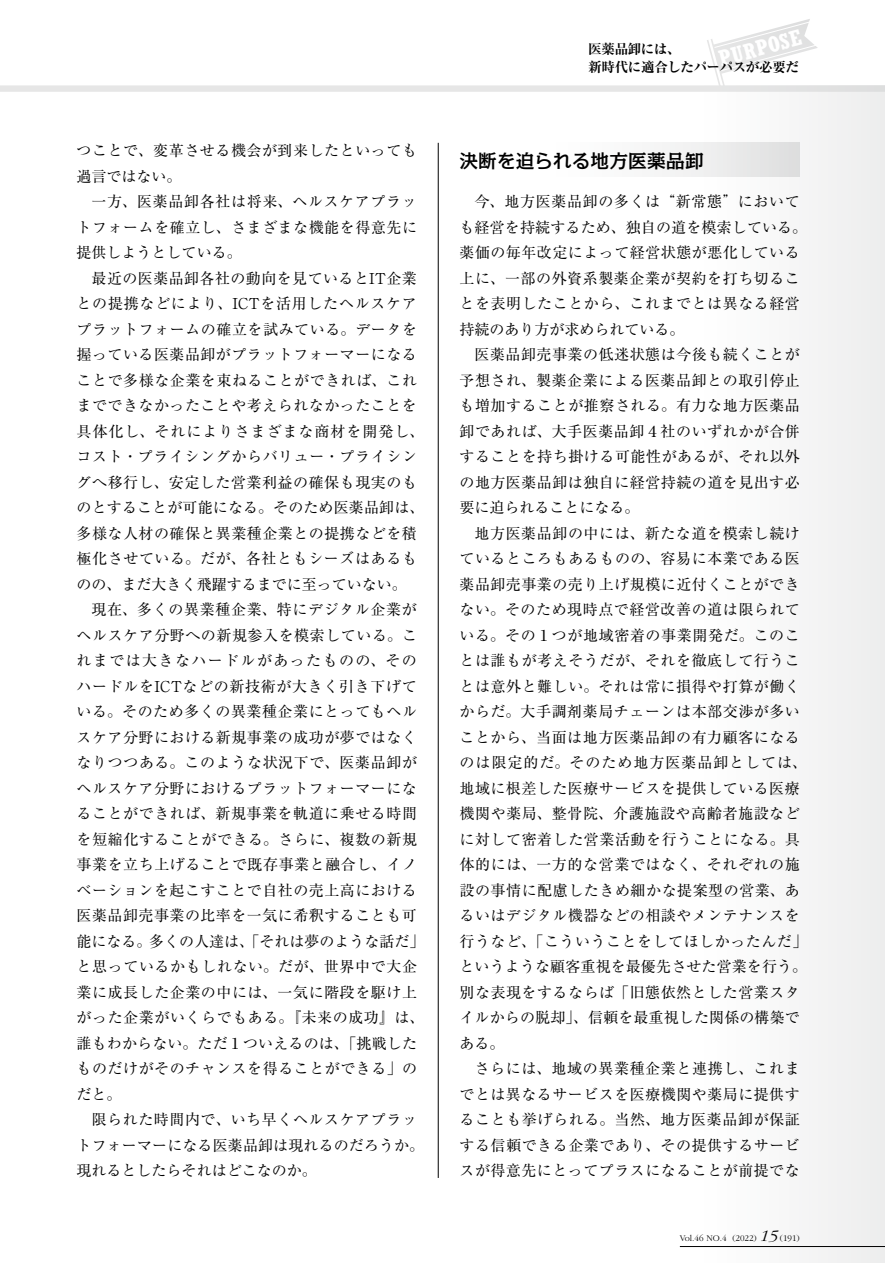
<style>
.page{position:relative;width:885px;height:1263px;background:#fff}
.page>*{position:absolute;margin:0;border:0;box-sizing:border-box;transform-origin:0 0}
.t1{font:700 condensed 22.05px "Rockwell";color:#fff}
.t2{font:500 18.75px "Kakumin Pro";letter-spacing:.005em;color:#000}
.t3{font:15px/25.5px "Ryumin Pr 6 N";letter-spacing:.035em;color:#000}
.t4{font:15px/25.5px "Ryumin Pr 6 N";letter-spacing:.01em;color:#000}
.t5{font:700 expanded 13.5px "Ryumin Pro";letter-spacing:-.025em;color:#000}
.t6{font:300 9px "Garamond";color:#000}
.s1{font-style:italic;font-size:16.5px}
</style>
<div class="page">
<div style="left:693px;top:85px;width:191px;height:1178px;background:#f7f7f7"></div>
<hr style="left:679px;top:1246px;width:205px;height:1px;background:#000">
<hr style="left:438px;top:143px;width:1px;height:1035px;background:#000">
<div style="left:459px;top:143px;width:340px;height:34px;background:linear-gradient(to right,#fff,#e4e4e4)"></div>
<svg style="left:707px;top:19px;width:111px;height:66px"></svg>
<div style="left:0;top:85px;width:884px;height:7px;background:#e6e6e6"></div>
<p class="t3" style="left:77px;top:137px;width:342px">つことで、変革させる機会が到来したといっても過言ではない。</p>
<p class="t3" style="left:77px;top:188px;width:342px;text-align:justify;text-indent:15px">一方、医薬品卸各社は将来、ヘルスケアプラットフォームを確立し、さまざまな機能を得意先に提供しようとしている。</p>
<p class="t3" style="left:77px;top:264px;width:349px;text-indent:15px">最近の医薬品卸各社の動向を見ているとIT企業との提携などにより、ICTを活用したヘルスケアプラットフォームの確立を試みている。データを握っている医薬品卸がプラットフォーマーになることで多様な企業を束ねることができれば、これまでできなかったことや考えられなかったことを具体化し、それによりさまざまな商材を開発し、コスト・プライシングからバリュー・プライシングへ移行し、安定した営業利益の確保も現実のものとすることが可能になる。そのため医薬品卸は、多様な人材の確保と異業種企業との提携などを積極化させている。だが、各社ともシーズはあるものの、まだ大きく飛躍するまでに至っていない。</p>
<p class="t3" style="left:77px;top:596px;width:349px;text-indent:15px">現在、多くの異業種企業、特にデジタル企業がヘルスケア分野への新規参入を模索している。これまでは大きなハードルがあったものの、そのハードルをICTなどの新技術が大きく引き下げている。そのため多くの異業種企業にとってもヘルスケア分野における新規事業の成功が夢ではなくなりつつある。このような状況下で、医薬品卸がヘルスケア分野におけるプラットフォーマーになることができれば、新規事業を軌道に乗せる時間を短縮化することができる。さらに、複数の新規事業を立ち上げることで既存事業と融合し、イノベーションを起こすことで自社の売上高における医薬品卸売事業の比率を一気に希釈することも可能になる。多くの人達は、「それは夢のような話だ」と思っているかもしれない。だが、世界中で大企業に成長した企業の中には、一気に階段を駆け上がった企業がいくらでもある。『未来の成功』は、誰もわからない。ただ１ついえるのは、「挑戦したものだけがそのチャンスを得ることができる」のだと。</p>
<p class="t4" style="left:77px;top:1106px;width:349px;text-indent:15px">限られた時間内で、いち早くヘルスケアプラットフォーマーになる医薬品卸は現れるのだろうか。現れるとしたらそれはどこなのか。</p>
<h1 class="t1" style="left:716px;top:46px;width:86px;rotate:-15deg">PURPOSE</h1>
<p class="t5" style="left:588px;top:39px;width:94px">医薬品卸には、</p>
<p class="t5" style="left:588px;top:57px;width:212px">新時代に適合したパーパスが必要だ</p>
<p class="t2" style="left:459px;top:146px;width:246px">決断を迫られる地方医薬品卸</p>
<p class="t3" style="left:459px;top:188px;width:349px;text-indent:15px">今、地方医薬品卸の多くは“新常態”においても経営を持続するため、独自の道を模索している。薬価の毎年改定によって経営状態が悪化している上に、一部の外資系製薬企業が契約を打ち切ることを表明したことから、これまでとは異なる経営持続のあり方が求められている。</p>
<p class="t3" style="left:459px;top:341px;width:342px;text-align:justify;text-indent:15px">医薬品卸売事業の低迷状態は今後も続くことが予想され、製薬企業による医薬品卸との取引停止も増加することが推察される。有力な地方医薬品卸であれば、大手医薬品卸４社のいずれかが合併することを持ち掛ける可能性があるが、それ以外の地方医薬品卸は独自に経営持続の道を見出す必要に迫られることになる。</p>
<p class="t3" style="left:459px;top:519px;width:349px;text-indent:15px">地方医薬品卸の中には、新たな道を模索し続けているところもあるものの、容易に本業である医薬品卸売事業の売り上げ規模に近付くことができない。そのため現時点で経営改善の道は限られている。その１つが地域密着の事業開発だ。このことは誰もが考えそうだが、それを徹底して行うことは意外と難しい。それは常に損得や打算が働くからだ。大手調剤薬局チェーンは本部交渉が多いことから、当面は地方医薬品卸の有力顧客になるのは限定的だ。そのため地方医薬品卸としては、地域に根差した医療サービスを提供している医療機関や薬局、整骨院、介護施設や高齢者施設などに対して密着した営業活動を行うことになる。具体的には、一方的な営業ではなく、それぞれの施設の事情に配慮したきめ細かな提案型の営業、あるいはデジタル機器などの相談やメンテナンスを行うなど、「こういうことをしてほしかったんだ」というような顧客重視を最優先させた営業を行う。別な表現をするならば「旧態依然とした営業スタイルからの脱却」、信頼を最重視した関係の構築である。</p>
<p class="t3" style="left:459px;top:1055px;width:342px;text-align:justify;text-indent:15px">さらには、地域の異業種企業と連携し、これまでとは異なるサービスを医療機関や薬局に提供することも挙げられる。当然、地方医薬品卸が保証する信頼できる企業であり、その提供するサービスが得意先にとってプラスになることが前提でな</p>
<p class="t6" style="left:679px;top:1233px;width:121px">Vol.46 NO.4 (2022) <span class="s1">15</span> (191)</p>
</div>
